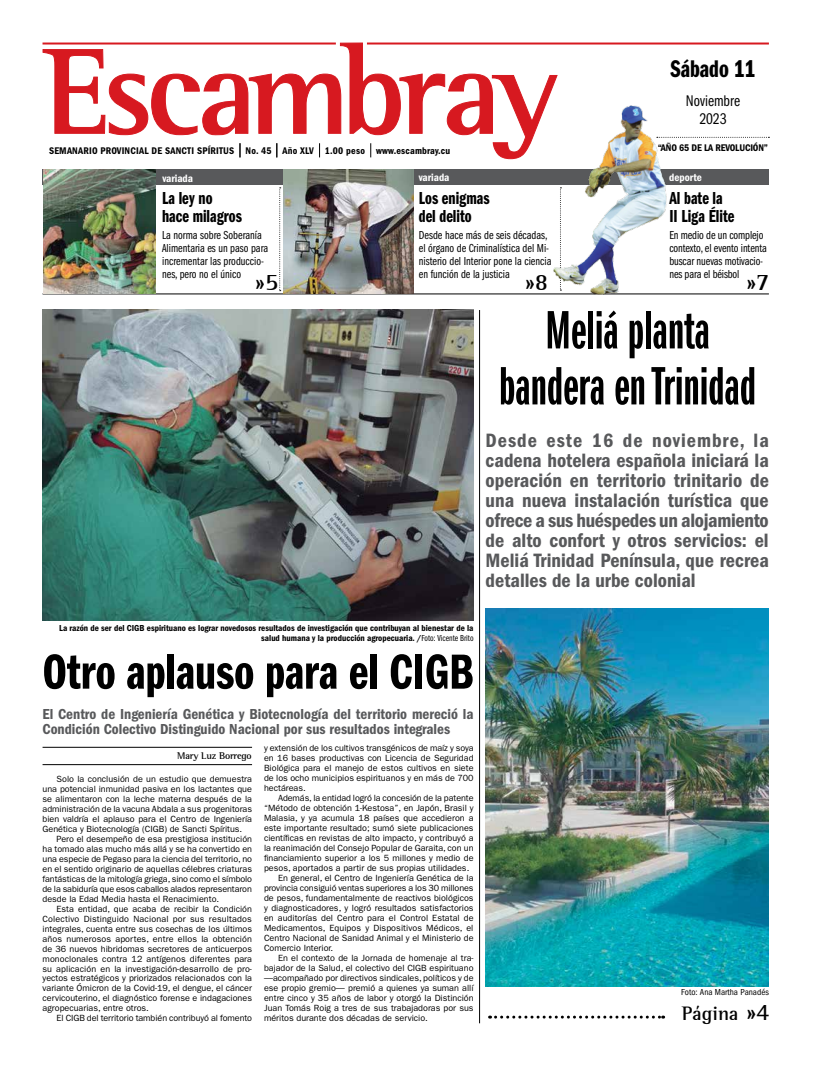
<style>
.page{position:relative;width:820px;height:1080px;background:#fff}
.page>*{position:absolute;margin:0;border:0;box-sizing:border-box;transform-origin:0 0}
.t1{font:56px/56px "ITC Franklin Gothic Std Dm X Cp";color:#000;text-align:center}
.t2{font:51px "ITC Franklin Gothic Std Dm Cp";color:#000}
.t3{font:25px "ITC Franklin Gothic Std Dm Cp";color:#000}
.t4{font:700 24px "AT Rotis Semi Serif";color:#000}
.t5{font:20px/20px "ITC Franklin Gothic Std Dm Cd";color:#58595b;text-align:justify}
.t6{font:700 20px "AT Rotis Semi Serif";color:#000}
.t7{font:18px/18px "ITC Franklin Gothic Std Dm Cp";color:#000}
.t8{font:16px/18px "ITC Franklin Gothic Std Bk Cp";color:#000;text-align:center}
.t9{font:15px/15px "ITC Franklin Gothic Std Dm Cd";color:#58595b}
.t10{font:12px/13px "ITC Franklin Gothic Std Bk Cp";color:#000}
.t11{font:11px "ITC Franklin Gothic Std Dm Cd";color:#fff}
.t12{font:10px "ITC Franklin Gothic Std Dm Cd";letter-spacing:.02em;color:#000}
.t13{font:700 10px "AT Rotis Semi Serif";letter-spacing:-.02em;color:#000}
.t14{font:9px/10px "ITC Franklin Gothic Std";color:#000;text-align:justify}
.t15{font:9px/10px "ITC Franklin Gothic Std Dm Cd";color:#000;text-align:right}
.t16{font:condensed 9px "ITC Franklin Gothic Std";color:#000}
.s1{font-family:"ITC Franklin Gothic Std Bk Cp"}
.s2{font-size:24px}
</style>
<div class="page">
<hr style="left:43px;top:747px;width:209px;height:1px;background:#000">
<hr style="left:43px;top:764px;width:209px;height:1px;background:#000">
<div style="left:156px;top:169px;width:612px;height:16px;background:#58595b"></div>
<hr style="left:43px;top:293px;width:725px;height:1px;background:#000">
<svg style="left:279px;top:187px;width:2px;height:104px"></svg>
<svg style="left:42px;top:42px;width:516px;height:118px"></svg>
<hr style="left:367px;top:43px;width:401px;height:2px;background:#d71920">
<hr style="left:42px;top:43px;width:294px;height:2px;background:#d71920">
<svg style="left:667px;top:137px;width:102px;height:1px"></svg>
<img style="left:43px;top:169px;width:113px;height:124px">
<img style="left:283px;top:169px;width:130px;height:124px">
<hr style="left:479px;top:310px;width:1px;height:713px;background:#000">
<img style="left:42px;top:310px;width:431px;height:310px">
<img style="left:485px;top:608px;width:283px;height:379px">
<svg style="left:489px;top:1016px;width:174px;height:3px"></svg>
<img style="left:552px;top:65px;width:115px;height:229px">
<p class="t12" style="left:49px;top:145px;width:261px">Semanario provincial de sancti spíritus No. 45 Año XLV</p>
<p class="t12" style="left:325px;top:145px;width:127px">1.00 peso www.escambray.cu</p>
<h3 class="t3" style="left:670px;top:55px;width:86px">Sábado 11</h3>
<h3 class="t8" style="left:685px;top:92px;width:55px">Noviembre<br>2023</h3>
<p class="t12" style="left:657px;top:142px;width:64px">“AÑO 65 DE LA REVOLUCI</p>
<p class="t12" style="left:752px;top:142px;width:17px">ÓN”</p>
<p class="t11" style="left:162px;top:172px;width:32px">variada</p>
<p class="t11" style="left:668px;top:171px;width:34px">deporte</p>
<h3 class="t7" style="left:669px;top:190px;width:66px">Al bate la<br>II Liga Élite</h3>
<p class="t11" style="left:419px;top:171px;width:32px">variada</p>
<h3 class="t7" style="left:419px;top:189px;width:72px">Los enigmas del delito</h3>
<h3 class="t7" style="left:162px;top:189px;width:81px">La ley no hace milagros</h3>
<h3 class="t10" style="left:419px;top:229px;width:134px">Desde hace más de seis décadas, el órgano de Criminalística del Mi&shy;nisterio del Interior pone la ciencia en función de la justicia</h3>
<h3 class="t10" style="left:162px;top:229px;width:108px">La norma sobre Soberanía<br>Alimentaria es un paso para incrementar las produccio&shy;nes, pero no el único</h3>
<h3 class="t10" style="left:669px;top:229px;width:99px">En medio de un complejo contexto, el evento intenta buscar nuevas motivacio&shy;nes para el béisbol</h3>
<h3 class="t4" style="left:524px;top:268px;width:25px">»8</h3>
<h3 class="t4" style="left:745px;top:268px;width:25px">»7</h3>
<h3 class="t4" style="left:255px;top:268px;width:25px">»5</h3>
<h1 class="t1" style="left:499px;top:303px;width:258px">Meliá planta bandera en Trinidad</h1>
<p class="t5" style="left:485px;top:430px;width:285px">Desde este 16 de noviembre, la cadena hotelera española iniciará la operación en territorio trinitario de una nueva instalación turística que ofrece a sus huéspedes un alojamiento de alto confort y otros servicios: el Meliá Trinidad Península, que recrea detalles de la urbe colonial</p>
<p class="t15" style="left:59px;top:623px;width:415px">La razón de ser del CI GB espirituano es lograr novedosos resultados de investigación que contribuyan al bienestar de la salud humana y la producción agropecuaria. /<span class="s1">Foto: Vicente Brito</span></p>
<h2 class="t2" style="left:43px;top:644px;width:432px">Otro aplauso para el CIGB</h2>
<h3 class="t9" style="left:43px;top:707px;width:432px">El Centro de Ingeniería Genética y Biotecnología del territorio mereció la<br>Condición Colectivo Distinguido Nacional por sus resultados integrales</h3>
<p class="t13" style="left:177px;top:750px;width:76px">Mary Luz Borrego</p>
<p class="t14" style="left:43px;top:774px;width:211px;text-indent:14px">Solo la conclusión de un estudio que demuestra una potencial inmunidad pasiva en los lactantes que se alimentaron con la leche materna después de la administración de la vacuna Abdala a sus progenitoras bien valdría el aplauso para el Centro de Ingeniería Genética y Biotecnología (CIGB) de Sancti Spíritus.</p>
<p class="t14" style="left:43px;top:834px;width:211px;text-indent:14px">Pero el desempeño de esa prestigiosa institución ha tomado alas mucho más allá y se ha convertido en una especie de Pegaso para la ciencia del territorio, no en el sentido originario de aquellas célebres criaturas fantásticas de la mitología griega, sino como el símbolo de la sabiduría que esos caballos alados representaron desde la Edad Media hasta el Renacimiento.</p>
<p class="t14" style="left:43px;top:904px;width:211px;text-indent:14px">Esta entidad, que acaba de recibir la Condición Colectivo Distinguido Nacional por sus resultados integrales, cuenta entre sus cosechas de los últimos años numerosos aportes, entre ellos la obtención de 36 nuevos hibridomas secretores de anticuerpos monoclonales contra 12 antígenos diferentes para su aplicación en la investigación-desarrollo de pro&shy;yectos estratégicos y priorizados relacionados con la variante Ómicron de la Covid-19, el dengue, el cáncer cervicouterino, el diagnóstico forense e indagaciones agropecuarias, entre otros.</p>
<p class="t14" style="left:57px;top:1014px;width:197px">El CIGB del territorio también contribuyó al fomento</p>
<p class="t14" style="left:264px;top:744px;width:211px">y extensión de los cultivos transgénicos de maíz y soya en 16 bases productivas con Licencia de Seguridad Biológica para el manejo de estos cultivos en siete de los ocho municipios espirituanos y en más de 700 hectáreas.</p>
<p class="t14" style="left:278px;top:794px;width:197px">Además, la entidad logró la concesión de la patente</p>
<p class="t14" style="left:264px;top:804px;width:211px">“Método de obtención 1-Kestosa”, en Japón, Brasil y</p>
<p class="t14" style="left:264px;top:814px;width:211px">Malasia, y ya acumula 18 países que accedieron a</p>
<p class="t14" style="left:264px;top:823px;width:211px">este importante resultado; sumó siete publicaciones</p>
<p class="t14" style="left:264px;top:833px;width:211px">científicas en revistas de alto impacto, y contribuyó a</p>
<p class="t14" style="left:264px;top:843px;width:211px">la reanimación del Consejo Popular de Garaita, con un</p>
<p class="t14" style="left:264px;top:853px;width:211px">financiamiento superior a los 5 millones y medio de</p>
<p class="t14" style="left:264px;top:863px;width:207px">pesos, aportados a partir de sus propias utilidades.</p>
<p class="t14" style="left:278px;top:873px;width:197px">En general, el Centro de Ingeniería Genética de la</p>
<p class="t14" style="left:264px;top:883px;width:211px">provincia consiguió ventas superiores a los 30 millones</p>
<p class="t14" style="left:264px;top:893px;width:211px">de pesos, fundamentalmente de reactivos biológicos</p>
<p class="t14" style="left:264px;top:903px;width:211px">y diagnosticadores, y logró resultados satisfactorios</p>
<p class="t14" style="left:264px;top:913px;width:211px">en auditorías del Centro para el Control Estatal de</p>
<p class="t14" style="left:264px;top:923px;width:211px">Medicamentos, Equipos y Dispositivos Médicos, el</p>
<p class="t14" style="left:264px;top:933px;width:211px">Centro Nacional de Sanidad Animal y el Ministerio de</p>
<p class="t14" style="left:264px;top:943px;width:71px">Comercio Interior.</p>
<p class="t14" style="left:278px;top:953px;width:197px">En el contexto de la Jornada de homenaje al tra-</p>
<p class="t14" style="left:264px;top:963px;width:211px">bajador de la Salud, el colectivo del CIGB espirituano</p>
<p class="t14" style="left:264px;top:973px;width:211px">—acompañado por directivos sindicales, políticos y de</p>
<p class="t14" style="left:264px;top:983px;width:211px">ese propio gremio— premió a quienes ya suman allí</p>
<p class="t14" style="left:264px;top:993px;width:211px">entre cinco y 35 años de labor y otorgó la Distinción</p>
<p class="t14" style="left:264px;top:1003px;width:211px">Juan Tomás Roig a tres de sus trabajadoras por sus</p>
<p class="t14" style="left:264px;top:1013px;width:165px">méritos durante dos décadas de servicio.</p>
<p class="t16" style="left:681px;top:987px;width:89px">Foto: Ana Martha Panadés</p>
<h3 class="t6" style="left:681px;top:1001px;width:89px">Página <span class="s2">»4</span></h3>
</div>
